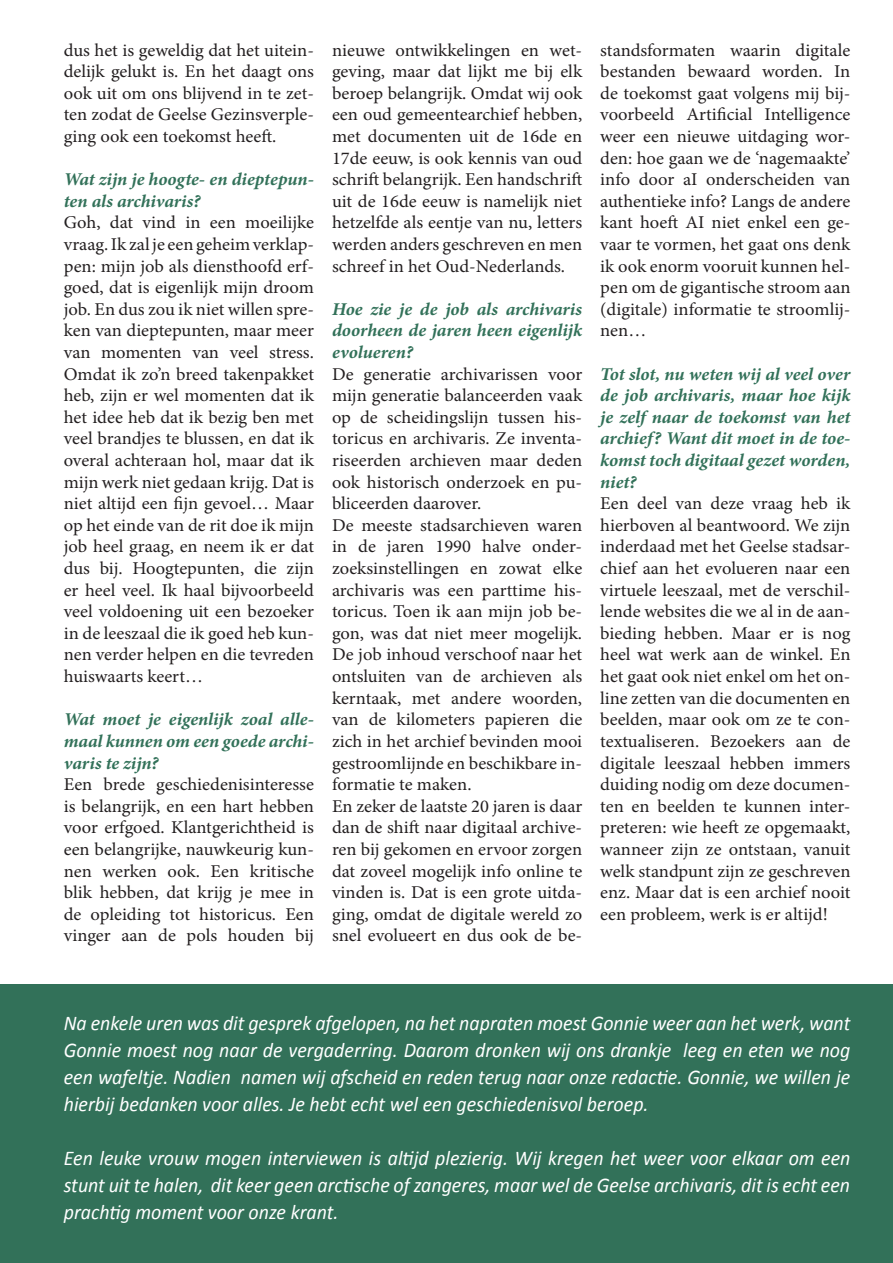
<style>
.page{position:relative;width:893px;height:1263px;background:#fff}
.page>*{position:absolute;margin:0;border:0;box-sizing:border-box;transform-origin:0 0}
.t1{font:italic 21px/27px "Calibri";color:#fff;text-align:justify;scale:.95 1}
.t2{font:18px/21.6px "Minion Pro";color:#231f20;text-align:justify}
.t3{font:italic 700 18px/21.6px "Minion Pro";letter-spacing:-.005em;color:#327159;text-align:justify}
</style>
<div class="page">
<div style="left:0;top:984px;width:893px;height:279px;background:#327159"></div>
<p class="t2" style="left:64px;top:39px;width:252px">dus het is geweldig dat het uitein&shy;delijk gelukt is. En het daagt ons ook uit om ons blijvend in te zet&shy;ten zodat de Geelse Gezinsverple&shy;ging ook een toekomst heeft.</p>
<p class="t3" style="left:64px;top:168px;width:252px">Wat zijn je hoogte- en dieptepun&shy;ten als archivaris?</p>
<p class="t2" style="left:64px;top:212px;width:252px">Goh, dat vind in een moeilijke vraag. Ik zal je een geheim verklap&shy;pen: mijn job als diensthoofd erf&shy;goed, dat is eigenlijk mijn droom job. En dus zou ik niet willen spre&shy;ken van dieptepunten, maar meer van momenten van veel stress.<br>Omdat ik zo’n breed takenpakket heb, zijn er wel momenten dat ik het idee heb dat ik bezig ben met veel brandjes te blussen, en dat ik overal achteraan hol, maar dat ik mijn werk niet gedaan krijg. Dat is niet altijd een fijn gevoel… Maar op het einde van de rit doe ik mijn job heel graag, en neem ik er dat dus bij. Hoogtepunten, die zijn er heel veel. Ik haal bijvoorbeeld veel voldoening uit een bezoeker in de leeszaal die ik goed heb kun&shy;nen verder helpen en die tevreden huiswaarts keert…</p>
<p class="t3" style="left:64px;top:708px;width:252px">Wat moet je eigenlijk zoal alle&shy;maal kunnen om een goede archi&shy;varis te zijn?</p>
<p class="t2" style="left:64px;top:774px;width:252px">Een brede geschiedenisinteresse is belangrijk, en een hart hebben voor erfgoed. Klantgerichtheid is een belangrijke, nauwkeurig kun&shy;nen werken ook. Een kritische blik hebben, dat krijg je mee in de opleiding tot historicus. Een vinger aan de pols houden bij</p>
<p class="t2" style="left:332px;top:39px;width:252px">nieuwe ontwikkelingen en wet&shy;geving, maar dat lijkt me bij elk beroep belangrijk. Omdat wij ook een oud gemeentearchief hebben, met documenten uit de 16de en 17de eeuw, is ook kennis van oud schrift belangrijk. Een handschrift uit de 16de eeuw is namelijk niet hetzelfde als eentje van nu, letters werden anders geschreven en men schreef in het Oud-Nederlands.</p>
<p class="t3" style="left:332px;top:298px;width:252px">Hoe zie je de job als archivaris doorheen de jaren heen eigenlijk evolueren?</p>
<p class="t2" style="left:332px;top:363px;width:252px;text-align:left">De generatie archivarissen voor mijn generatie balanceerden vaak op de scheidingslijn tussen his&shy;toricus en archivaris. Ze inventa&shy;riseerden archieven maar deden ook historisch onderzoek en pu&shy;bliceerden daarover.<br>De meeste stadsarchieven waren in de jaren 1990 halve onder&shy;zoeksinstellingen en zowat elke archivaris was een parttime his&shy;toricus. Toen ik aan mijn job be&shy;gon, was dat niet meer mogelijk.<br>De job inhoud verschoof naar het ontsluiten van de archieven als kerntaak, met andere woorden, van de kilometers papieren die zich in het archief bevinden mooi gestroomlijnde en beschikbare in&shy;formatie te maken.<br>En zeker de laatste 20 jaren is daar dan de shift naar digitaal archive&shy;ren bij gekomen en ervoor zorgen dat zoveel mogelijk info online te vinden is. Dat is een grote uitda&shy;ging, omdat de digitale wereld zo snel evolueert en dus ook de be-</p>
<p class="t2" style="left:600px;top:39px;width:252px">standsformaten waarin digitale bestanden bewaard worden. In de toekomst gaat volgens mij bij&shy;voorbeeld Artificial Intelligence weer een nieuwe uitdaging wor&shy;den: hoe gaan we de ‘nagemaakte’ info door aI onderscheiden van authentieke info? Langs de andere kant hoeft AI niet enkel een ge&shy;vaar te vormen, het gaat ons denk ik ook enorm vooruit kunnen hel&shy;pen om de gigantische stroom aan (digitale) informatie te stroomlij&shy;nen…</p>
<p class="t3" style="left:600px;top:363px;width:252px">Tot slot, nu weten wij al veel over de job archivaris, maar hoe kijk je zelf naar de toekomst van het archief? Want dit moet in de toe&shy;komst toch digitaal gezet worden, niet?</p>
<p class="t2" style="left:600px;top:493px;width:252px">Een deel van deze vraag heb ik hierboven al beantwoord. We zijn inderdaad met het Geelse stadsar&shy;chief aan het evolueren naar een virtuele leeszaal, met de verschil&shy;lende websites die we al in de aan&shy;bieding hebben. Maar er is nog heel wat werk aan de winkel. En het gaat ook niet enkel om het on&shy;line zetten van die documenten en beelden, maar ook om ze te con&shy;textualiseren. Bezoekers aan de digitale leeszaal hebben immers duiding nodig om deze documen&shy;ten en beelden te kunnen inter&shy;preteren: wie heeft ze opgemaakt, wanneer zijn ze ontstaan, vanuit welk standpunt zijn ze geschreven enz. Maar dat is een archief nooit een probleem, werk is er altijd!</p>
<p class="t1" style="left:64px;top:1009px;width:829px">Na enkele uren was dit gesprek afgelopen, na het napraten moest Gonnie weer aan het werk, want Gonnie moest nog naar de vergaderring. Daarom dronken wij ons drankje leeg en eten we nog een wafeltje. Nadien namen wij afscheid en reden terug naar onze redactie. Gonnie, we willen je hierbij bedanken voor alles. Je hebt echt wel een geschiedenisvol beroep.</p>
<p class="t1" style="left:64px;top:1144px;width:830px">Een leuke vrouw mogen interviewen is altijd plezierig. Wij kregen het weer voor elkaar om een stunt uit te halen, dit keer geen arctische of zangeres, maar wel de Geelse archivaris, dit is echt een prachtig moment voor onze krant.</p>
</div>
